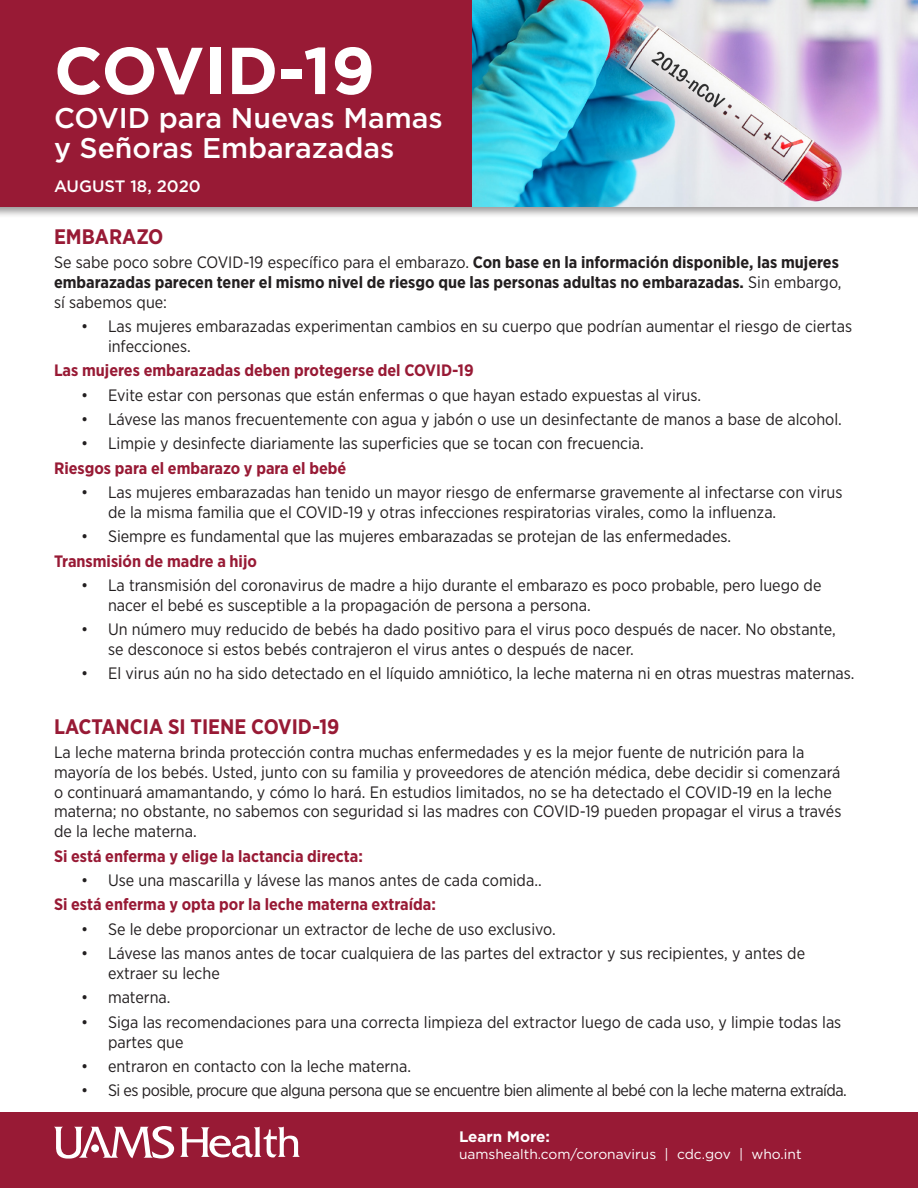
<style>
.page{position:relative;width:918px;height:1188px;background:#fff}
.page>*{position:absolute;margin:0;border:0;box-sizing:border-box;transform-origin:0 0}
.t1{font:700 66.15px "Gotham";color:#fff}
.t2{font:500 28.5px/30px "Gotham";color:#fff}
.List_Paragraph{font:700 21px "Gotham Narrow";color:#981a35}
.List_Paragraph-2{font:16.5px/19.8px "Gotham Narrow";color:#231f20}
.List_Paragraph-3{font:700 16.5px/19.8px "Gotham Narrow";color:#231f20}
.List_Paragraph-4{font:700 16.5px "Gotham Narrow";color:#981a35}
.List_Paragraph-5{font:16.5px "Gotham Narrow";letter-spacing:-.03em;color:#231f20}
.t3{font:500 16.5px "Gotham";color:#fff}
.t4{font:700 15.15px "Gotham";color:#fff}
.t5{font:13.8px "Gotham";color:#fff}
.s1{font-weight:400}
</style>
<div class="page">
<div style="left:0;top:0;width:918px;height:218px;background:#231f20;opacity:.45"></div>
<div style="left:0;top:0;width:918px;height:207px;background:#981a35"></div>
<img style="left:472px;top:0;width:446px;height:207px">
<div style="left:0;top:1112px;width:918px;height:76px;background:#981a35"></div>
<svg style="left:54px;top:1126px;width:120px;height:33px"></svg>
<div style="left:91px;top:1144px;width:8px;height:8px;background:#fff;border-radius:50%"></div>
<svg style="left:180px;top:1127px;width:120px;height:30px"></svg>
<h1 class="t1" style="left:54px;top:27px;width:323px">COVID-19</h1>
<h2 class="t2" style="left:54px;top:102px;width:390px">COVID para Nuevas Mamas y Señoras Embarazadas</h2>
<p class="t3" style="left:54px;top:175px;width:148px">AUGUST 18, 2020</p>
<p class="List_Paragraph" style="left:54px;top:223px;width:111px">EMBARAZO</p>
<p class="List_Paragraph-3" style="left:54px;top:252px;width:789px"><span class="s1">Se sabe poco sobre COVID-19 específico para el embarazo.</span> Con base en la información disponible, las mujeres embarazadas parecen tener el mismo nivel de riesgo que las personas adultas no embarazadas. <span class="s1">Sin embargo, sí sabemos que:</span></p>
<p class="List_Paragraph-2" style="left:108px;top:316px;width:746px;text-indent:-27px">• Las mujeres embarazadas experimentan cambios en su cuerpo que podrían aumentar el riesgo de ciertas infecciones.</p>
<p class="List_Paragraph-4" style="left:54px;top:360px;width:421px">Las mujeres embarazadas deben protegerse del COVID-19</p>
<p class="List_Paragraph-2" style="left:81px;top:385px;width:622px">• Evite estar con personas que están enfermas o que hayan estado expuestas al virus.</p>
<p class="List_Paragraph-2" style="left:81px;top:409px;width:762px">• Lávese las manos frecuentemente con agua y jabón o use un desinfectante de manos a base de alcohol.</p>
<p class="List_Paragraph-2" style="left:81px;top:433px;width:564px">• Limpie y desinfecte diariamente las superficies que se tocan con frecuencia.</p>
<p class="List_Paragraph-4" style="left:54px;top:457px;width:294px">Riesgos para el embarazo y para el bebé</p>
<p class="List_Paragraph-2" style="left:108px;top:482px;width:736px;text-indent:-27px">• Las mujeres embarazadas han tenido un mayor riesgo de enfermarse gravemente al infectarse con virus de la misma familia que el COVID-19 y otras infecciones respiratorias virales, como la influenza.</p>
<p class="List_Paragraph-2" style="left:81px;top:526px;width:652px">• Siempre es fundamental que las mujeres embarazadas se protejan de las enfermedades.</p>
<p class="List_Paragraph-4" style="left:54px;top:550px;width:204px">Transmisión de madre a hijo</p>
<p class="List_Paragraph-2" style="left:108px;top:575px;width:715px;text-indent:-27px">• La transmisión del coronavirus de madre a hijo durante el embarazo es poco probable, pero luego de nacer el bebé es susceptible a la propagación de persona a persona.</p>
<p class="List_Paragraph-2" style="left:108px;top:619px;width:729px;text-indent:-27px">• Un número muy reducido de bebés ha dado positivo para el virus poco después de nacer. No obstante, se desconoce si estos bebés contrajeron el virus antes o después de nacer.</p>
<p class="List_Paragraph-2" style="left:81px;top:663px;width:775px">• El virus aún no ha sido detectado en el líquido amniótico, la leche materna ni en otras muestras maternas.</p>
<p class="List_Paragraph" style="left:54px;top:713px;width:287px">LACTANCIA SI TIENE COVID-19</p>
<p class="List_Paragraph-2" style="left:54px;top:742px;width:789px">La leche materna brinda protección contra muchas enfermedades y es la mejor fuente de nutrición para la mayoría de los bebés. Usted, junto con su familia y proveedores de atención médica, debe decidir si comenzará o continuará amamantando, y cómo lo hará. En estudios limitados, no se ha detectado el COVID-19 en la leche materna; no obstante, no sabemos con seguridad si las madres con COVID-19 pueden propagar el virus a través de la leche materna.</p>
<p class="List_Paragraph-4" style="left:54px;top:845px;width:311px">Si está enferma y elige la lactancia directa:</p>
<p class="List_Paragraph-2" style="left:81px;top:870px;width:462px">• Use una mascarilla y lávese las manos antes de cada comida..</p>
<p class="List_Paragraph-4" style="left:54px;top:894px;width:383px">Si está enferma y opta por la leche materna extraída:</p>
<p class="List_Paragraph-2" style="left:81px;top:919px;width:476px">• Se le debe proporcionar un extractor de leche de uso exclusivo.</p>
<p class="List_Paragraph-2" style="left:108px;top:943px;width:699px;text-indent:-27px">• Lávese las manos antes de tocar cualquiera de las partes del extractor y sus recipientes, y antes de extraer su leche</p>
<p class="List_Paragraph-2" style="left:81px;top:987px;width:91px">• materna.</p>
<p class="List_Paragraph-2" style="left:108px;top:1012px;width:735px;text-indent:-27px">• Siga las recomendaciones para una correcta limpieza del extractor luego de cada uso, y limpie todas las partes que</p>
<p class="List_Paragraph-2" style="left:81px;top:1056px;width:332px">• entraron en contacto con la leche materna.</p>
<p class="List_Paragraph-5" style="left:81px;top:1080px;width:767px">• Si es posible, procure que alguna persona que se encuentre bien alimente al bebé con la leche materna extraída.</p>
<p class="t4" style="left:459px;top:1127px;width:93px">Learn More:</p>
<p class="t5" style="left:459px;top:1145px;width:344px">uamshealth.com/coronavirus | cdc.gov | who.int</p>
</div>
